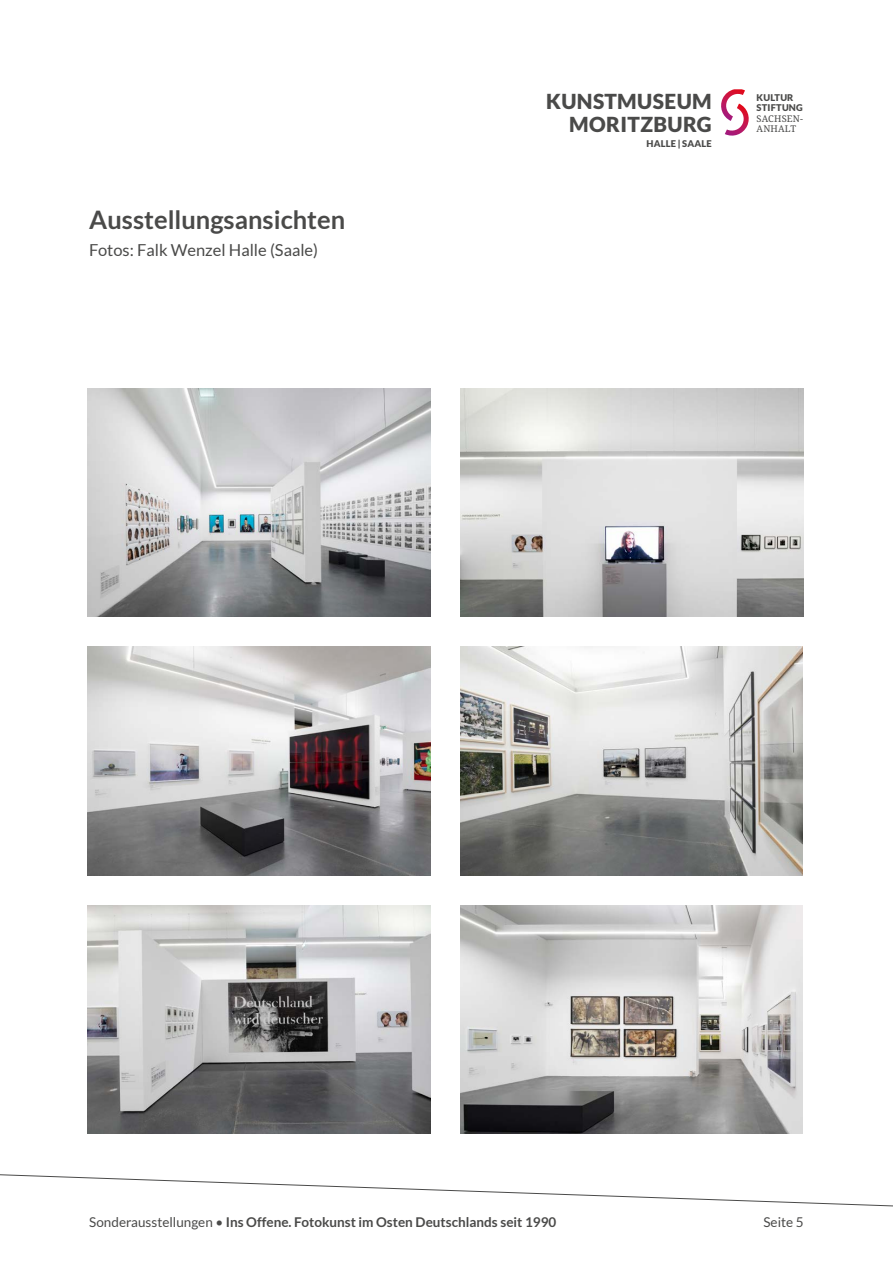
<style>
.page{position:relative;width:893px;height:1263px;background:#fff}
.page>*{position:absolute;margin:0;border:0;box-sizing:border-box;transform-origin:0 0}
.t1{font:700 25.5px "Lato";color:#4a4a49}
.t2{font:900 20.85px/23.2px "Lato";letter-spacing:.02em;color:#4a4a49;text-align:right}
.t3{font:16.5px "Lato";color:#4a4a49}
.t4{font:700 13.5px "Lato";color:#4a4a49}
.t5{font:13.5px "Lato";color:#4a4a49}
.t6{font:900 9.3px/10.5px "Lato";letter-spacing:.02em;color:#4a4a49}
.t7{font:9.3px/10.5px "Noto Serif";letter-spacing:.02em;color:#4a4a49}
.s1{font-weight:400}
</style>
<div class="page">
<svg style="left:721px;top:89px;width:28px;height:47px"></svg>
<svg style="left:0;top:1174px;width:893px;height:33px"></svg>
<img style="left:88px;top:388px;width:343px;height:229px">
<img style="left:461px;top:388px;width:343px;height:229px">
<img style="left:88px;top:905px;width:343px;height:229px">
<img style="left:461px;top:905px;width:341px;height:229px">
<img style="left:88px;top:646px;width:343px;height:229px">
<img style="left:461px;top:646px;width:341px;height:229px">
<h1 class="t1" style="left:89px;top:205px;width:257px">Ausstellungsansichten</h1>
<p class="t3" style="left:89px;top:241px;width:230px">Fotos: Falk Wenzel Halle (Saale)</p>
<h2 class="t2" style="left:546px;top:89px;width:167px">KUNSTMUSEUM<br>MORITZBURG</h2>
<p class="t6" style="left:647px;top:139px;width:67px">HALLE | SAALE</p>
<p class="t6" style="left:757px;top:92px;width:48px">KULTUR<br>STIFTUNG</p>
<p class="t7" style="left:757px;top:113px;width:48px">SACHSEN-<br>ANHALT</p>
<p class="t4" style="left:89px;top:1214px;width:469px"><span class="s1">Sonderausstellungen •</span> Ins Offene. Fotokunst im Osten Deutschlands seit 1990</p>
<p class="t5" style="left:763px;top:1214px;width:42px">Seite 5</p>
</div>
